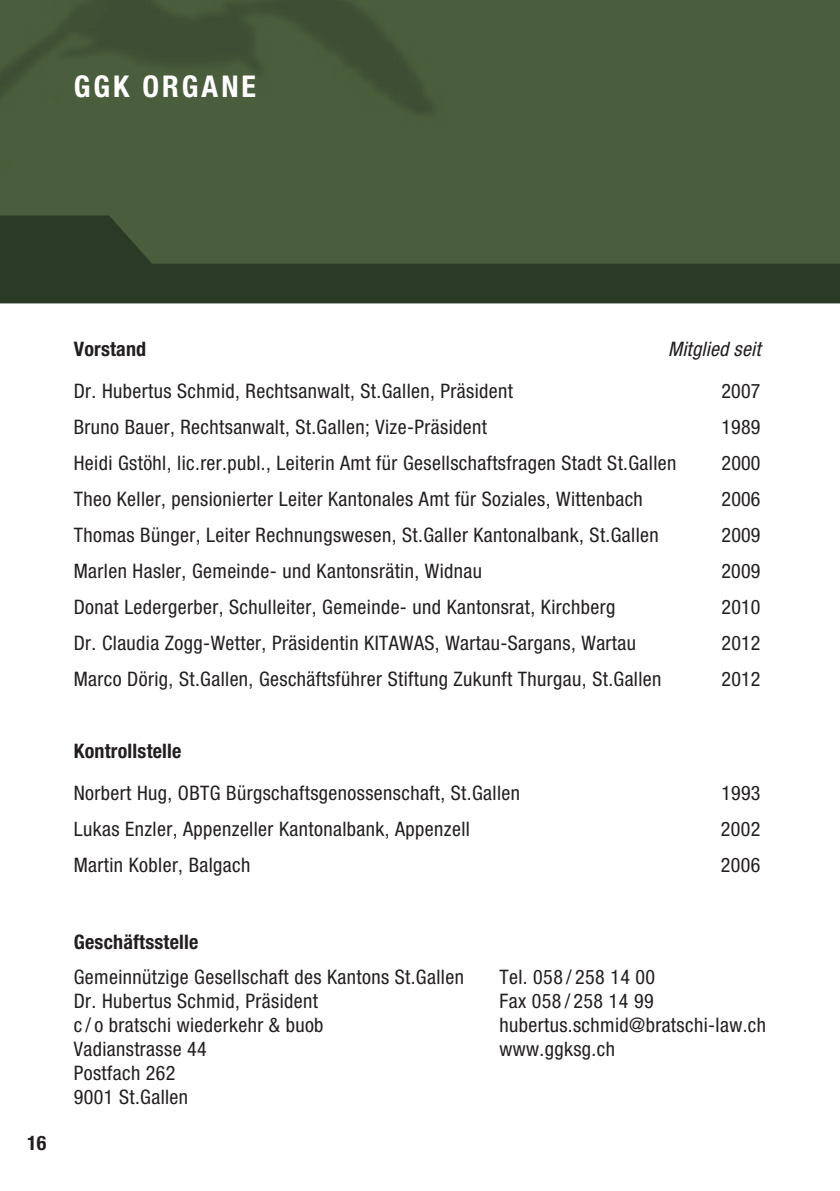
<style>
.page{position:relative;width:840px;height:1191px;background:#fff}
.page>*{position:absolute;margin:0;border:0;box-sizing:border-box;transform-origin:0 0}
.t1{font:700 condensed 30px "Helvetica Neue";letter-spacing:.1em;color:#fff}
.t2{font:condensed 20px/24px "Helvetica Neue";letter-spacing:.02em;color:#231f20}
.t3{font:700 condensed 20px "Helvetica Neue";letter-spacing:.01em;color:#231f20}
.t4{font:italic condensed 20px "Helvetica Neue";letter-spacing:.01em;color:#231f20}
</style>
<div class="page">
<img style="left:0;top:0;width:839px;height:215px">
<svg style="left:0;top:215px;width:839px;height:88px;background:#394a2f"></svg>
<h1 class="t1" style="left:74px;top:68px;width:184px">GGK Organe</h1>
<p class="t3" style="left:27px;top:1130px;width:21px">16</p>
<p class="t3" style="left:74px;top:337px;width:74px">Vorstand</p>
<p class="t4" style="left:667px;top:337px;width:94px">Mitglied seit</p>
<p class="t2" style="left:74px;top:378px;width:440px">Dr. Hubertus Schmid, Rechtsanwalt, St.Gallen, Präsident</p>
<p class="t2" style="left:721px;top:378px;width:40px">2007</p>
<p class="t2" style="left:74px;top:414px;width:414px">Bruno Bauer, Rechtsanwalt, St.Gallen; Vize-Präsident</p>
<p class="t2" style="left:721px;top:414px;width:40px">1989</p>
<p class="t2" style="left:74px;top:450px;width:604px">Heidi Gstöhl, lic.rer.publ., Leiterin Amt für Gesellschaftsfragen Stadt St.Gallen</p>
<p class="t2" style="left:721px;top:450px;width:41px">2000</p>
<p class="t2" style="left:74px;top:486px;width:570px">Theo Keller, pensionierter Leiter Kantonales Amt für Soziales, Wittenbach</p>
<p class="t2" style="left:721px;top:486px;width:40px">2006</p>
<p class="t2" style="left:74px;top:522px;width:586px">Thomas Bünger, Leiter Rechnungswesen, St.Galler Kantonalbank, St.Gallen</p>
<p class="t2" style="left:721px;top:522px;width:41px">2009</p>
<p class="t2" style="left:74px;top:558px;width:409px">Marlen Hasler, Gemeinde- und Kantonsrätin, Widnau</p>
<p class="t2" style="left:721px;top:558px;width:40px">2009</p>
<p class="t2" style="left:74px;top:594px;width:542px">Donat Ledergerber, Schulleiter, Gemeinde- und Kantonsrat, Kirchberg</p>
<p class="t2" style="left:721px;top:594px;width:41px">2010</p>
<p class="t2" style="left:74px;top:630px;width:563px">Dr. Claudia Zogg-Wetter, Präsidentin KITAWAS, Wartau-Sargans, Wartau</p>
<p class="t2" style="left:721px;top:630px;width:40px">2012</p>
<p class="t2" style="left:74px;top:666px;width:589px">Marco Dörig, St.Gallen, Geschäftsführer Stiftung Zukunft Thurgau, St.Gallen</p>
<p class="t2" style="left:721px;top:666px;width:40px">2012</p>
<p class="t3" style="left:74px;top:738px;width:109px">Kontrollstelle</p>
<p class="t2" style="left:74px;top:780px;width:447px">Norbert Hug, OBTG Bürgschaftsgenossenschaft, St.Gallen</p>
<p class="t2" style="left:721px;top:780px;width:40px">1993</p>
<p class="t2" style="left:74px;top:816px;width:397px">Lukas Enzler, Appenzeller Kantonalbank, Appenzell</p>
<p class="t2" style="left:720px;top:816px;width:41px">2002</p>
<p class="t2" style="left:74px;top:852px;width:178px">Martin Kobler, Balgach</p>
<p class="t2" style="left:720px;top:852px;width:41px">2006</p>
<p class="t3" style="left:74px;top:930px;width:126px">Geschäftsstelle</p>
<p class="t2" style="left:74px;top:965px;width:391px">Gemeinnützige Gesellschaft des Kantons St.Gallen<br>Dr. Hubertus Schmid, Präsident<br>c / o bratschi wiederkehr &amp; buob<br>Vadianstrasse 44<br>Postfach 262<br>9001 St.Gallen</p>
<p class="t2" style="left:499px;top:965px;width:268px">Tel. 058 / 258 14 00<br>Fax 058 / 258 14 99 hubertus.schmid@bratschi-law.ch www.ggksg.ch</p>
</div>
